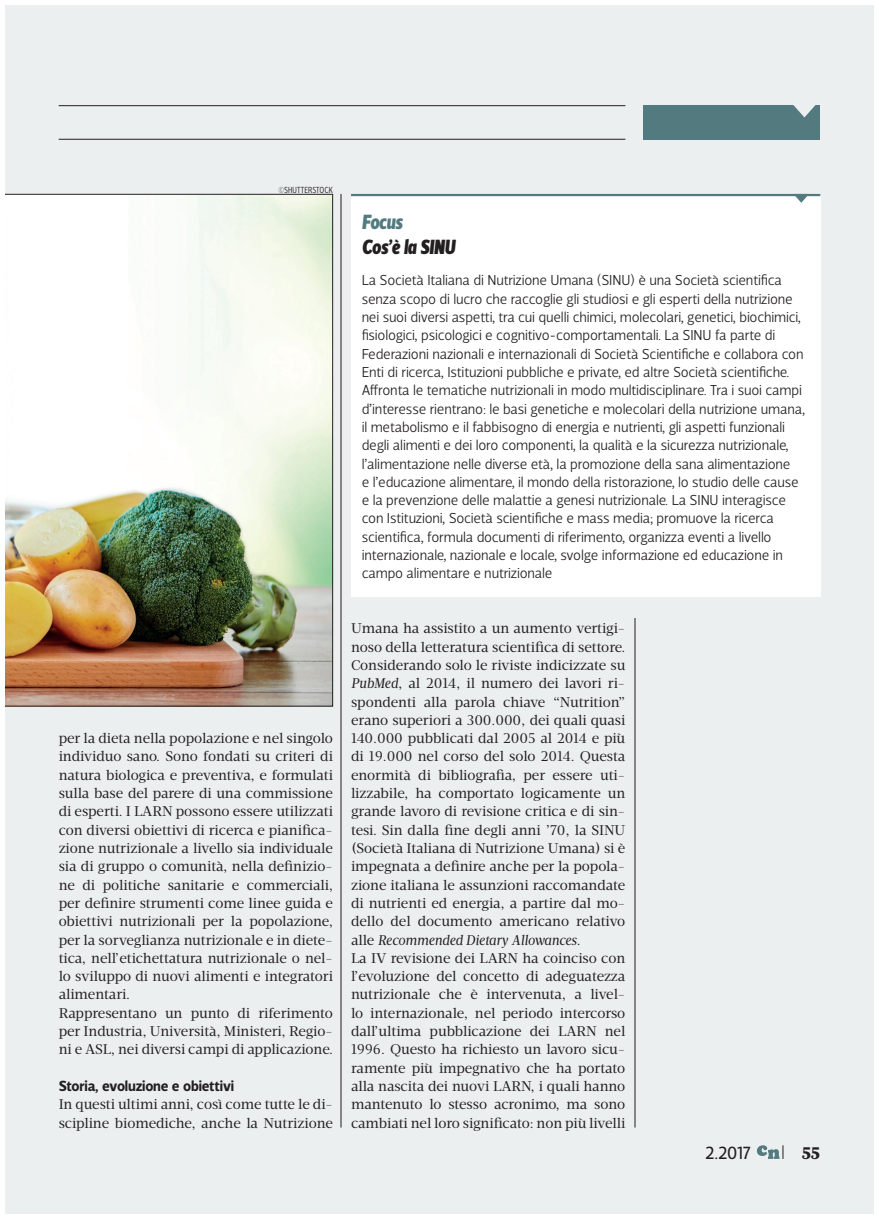
<style>
.page{position:relative;width:879px;height:1219px;background:#fff}
.page>*{position:absolute;margin:0;border:0;box-sizing:border-box;transform-origin:0 0}
.t1{font:italic 900 21px/25.2px "Velino Sans Condensed";letter-spacing:-.01em;color:#231f20}
.t2{font:18px "Velino Sans";color:#231f20}
.t3{font:800 18px "Acta";color:#231f20}
.t4{font:700 15px "Velino Sans";letter-spacing:-.01em;color:#231f20}
.t5{font:300 14.7px/18.3px "Velino Sans";letter-spacing:-.01em;color:#231f20}
.t6{font:14.4px/18.3px "Velino Text";letter-spacing:-.005em;color:#231f20}
.t7{font:300 9px "Velino Sans Condensed";letter-spacing:.005em;color:#231f20}
.s1{color:#537a7f}
.s2{font-style:italic}
</style>
<div class="page">
<div style="left:5px;top:5px;width:868px;height:1208px;background:#ebeff0"></div>
<hr style="left:59px;top:105px;width:566px;height:1px;background:#231f20">
<hr style="left:59px;top:139px;width:566px;height:1px;background:#231f20">
<svg style="left:757px;top:1145px;width:26px;height:13px"></svg>
<div style="left:643px;top:105px;width:177px;height:34px;background:#537a7f"></div>
<svg style="left:793px;top:105px;width:22px;height:12px"></svg>
<img style="left:5px;top:194px;width:328px;height:512px">
<hr style="left:341px;top:194px;width:1px;height:933px;background:#231f20">
<hr style="left:634px;top:618px;width:1px;height:509px;background:#231f20">
<div style="left:351px;top:196px;width:469px;height:400px;background:#fff"></div>
<hr style="left:351px;top:194px;width:469px;height:2px;background:#537a7f">
<svg style="left:793px;top:196px;width:16px;height:7px"></svg>
<p class="t7" style="left:278px;top:184px;width:56px">©SHUTTERSTOCK</p>
<p class="t6" style="left:59px;top:729px;width:276px">per la dieta nella popolazione e nel singolo individuo sano. Sono fondati su criteri di natura biologica e preventiva, e formulati sulla base del parere di una commissione di esperti. I LARN possono essere utilizzati con diversi obiettivi di ricerca e pianifica&shy;zione nutrizionale a livello sia individuale sia di gruppo o comunità, nella definizio&shy;ne di politiche sanitarie e commerciali, per definire strumenti come linee guida e obiettivi nutrizionali per la popolazione, per la sorveglianza nutrizionale e in diete&shy;tica, nell’etichettatura nutrizionale o nel&shy;lo sviluppo di nuovi alimenti e integratori alimentari.<br>Rappresentano un punto di riferimento per Industria, Università, Ministeri, Regio&shy;ni e ASL, nei diversi campi di applicazione.</p>
<p class="t4" style="left:59px;top:1076px;width:177px">Storia, evoluzione e obiettivi</p>
<p class="t6" style="left:59px;top:1095px;width:276px">In questi ultimi anni, così come tutte le di&shy;scipline biomediche, anche la Nutrizione</p>
<p class="t1" style="left:361px;top:209px;width:95px"><span class="s1">Focus<br></span>Cos’è la SINU</p>
<p class="t5" style="left:361px;top:271px;width:445px">La Società Italiana di Nutrizione Umana (SINU) è una Società scientifica senza scopo di lucro che raccoglie gli studiosi e gli esperti della nutrizione nei suoi diversi aspetti, tra cui quelli chimici, molecolari, genetici, biochimici, fisiologici, psicologici e cognitivo-comportamentali. La SINU fa parte di Federazioni nazionali e internazionali di Società Scientifiche e collabora con Enti di ricerca, Istituzioni pubbliche e private, ed altre Società scientifiche.<br>Affronta le tematiche nutrizionali in modo multidisciplinare. Tra i suoi campi d’interesse rientrano: le basi genetiche e molecolari della nutrizione umana, il metabolismo e il fabbisogno di energia e nutrienti, gli aspetti funzionali degli alimenti e dei loro componenti, la qualità e la sicurezza nutrizionale, l’alimentazione nelle diverse età, la promozione della sana alimentazione<br>e l’educazione alimentare, il mondo della ristorazione, lo studio delle cause e la prevenzione delle malattie a genesi nutrizionale. La SINU interagisce con Istituzioni, Società scientifiche e mass media; promuove la ricerca scientifica, formula documenti di riferimento, organizza eventi a livello internazionale, nazionale e locale, svolge informazione ed educazione in campo alimentare e nutrizionale</p>
<p class="t6" style="left:351px;top:619px;width:276px">Umana ha assistito a un aumento vertigi&shy;noso della letteratura scientifica di settore.<br>Considerando solo le riviste indicizzate su <span class="s2">PubMed</span>, al 2014, il numero dei lavori ri&shy;spondenti alla parola chiave “Nutrition” erano superiori a 300.000, dei quali quasi 140.000 pubblicati dal 2005 al 2014 e più di 19.000 nel corso del solo 2014. Questa enormità di bibliografia, per essere uti&shy;lizzabile, ha comportato logicamente un grande lavoro di revisione critica e di sin&shy;tesi. Sin dalla fine degli anni ’70, la SINU (Società Italiana di Nutrizione Umana) si è impegnata a definire anche per la popola&shy;zione italiana le assunzioni raccomandate di nutrienti ed energia, a partire dal mo&shy;dello del documento americano relativo alle <span class="s2">Recommended Dietary Allowances</span>.<br>La IV revisione dei LARN ha coinciso con l’evoluzione del concetto di adeguatezza nutrizionale che è intervenuta, a livel&shy;lo internazionale, nel periodo intercorso dall’ultima pubblicazione dei LARN nel 1996. Questo ha richiesto un lavoro sicu&shy;ramente più impegnativo che ha portato alla nascita dei nuovi LARN, i quali hanno mantenuto lo stesso acronimo, ma sono cambiati nel loro significato: non più livelli</p>
<p class="t2" style="left:705px;top:1142px;width:47px">2.2017</p>
<p class="t3" style="left:801px;top:1141px;width:20px">55</p>
</div>
